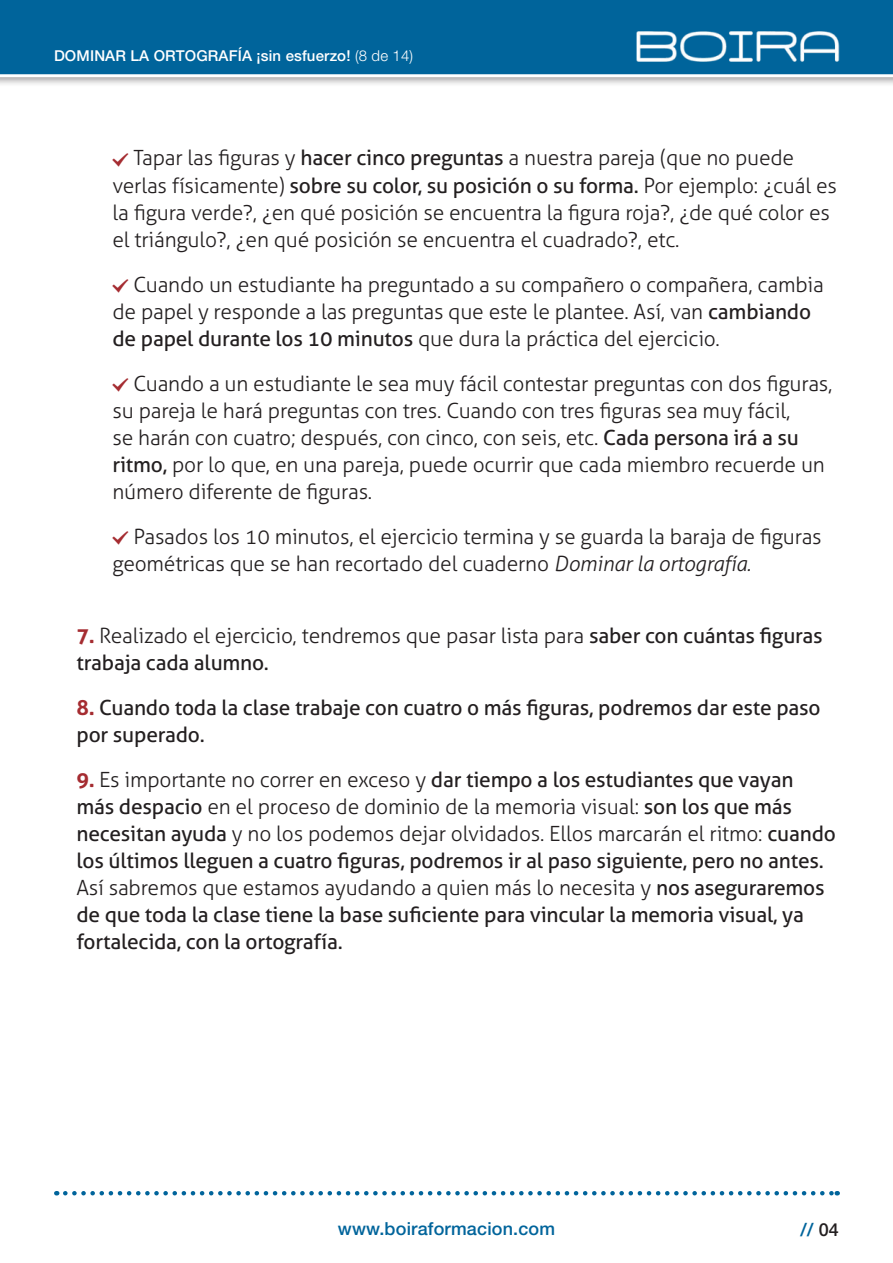
<style>
.page{position:relative;width:893px;height:1263px;background:#fff}
.page>*{position:absolute;margin:0;border:0;box-sizing:border-box;transform-origin:0 0}
.t1{font:300 21px/27px "Aller";letter-spacing:-.01em;color:#231f20}
.t2{font:21px/27px "Aller";letter-spacing:-.01em;color:#231f20}
.t3{font:500 18px "Helvetica Neue LT Std";letter-spacing:.01em;color:#00649b}
.t4{font:500 15px "Helvetica Neue LT Std";letter-spacing:.01em;color:#fff}
.s1{font-weight:300}
.s2{font-weight:400}
.s3{font-style:italic}
.s4{font-weight:700;color:#a52c31}
.s5{color:#231f20}
</style>
<div class="page">
<div style="left:0;top:0;width:893px;height:87px;background:#231f20;opacity:.5"></div>
<div style="left:0;top:0;width:893px;height:77px;background:#00649b"></div>
<img style="left:621px;top:19px;width:231px;height:56px">
<svg style="left:65px;top:1191px;width:773px;height:4px"></svg>
<p class="t4" style="left:54px;top:47px;width:361px">DOMINAR LA ORTOGRAFÍA ¡sin esfuerzo! <span class="s1">(8 de 14)</span></p>
<p class="t1" style="left:112px;top:145px;width:726px;text-indent:21px">Tapar las figuras y <span class="s2">hacer cinco preguntas</span> a nuestra pareja (que no puede verlas físicamente) <span class="s2">sobre su color, su posición o su forma.</span> Por ejemplo: ¿cuál es la figura verde?, ¿en qué posición se encuentra la figura roja?, ¿de qué color es el triángulo?, ¿en qué posición se encuentra el cuadrado?, etc.</p>
<p class="t1" style="left:112px;top:271px;width:713px;text-indent:21px">Cuando un estudiante ha preguntado a su compañero o compañera, cambia de papel y responde a las preguntas que este le plantee. Así, van <span class="s2">cambiando de papel durante los 10 minutos</span> que dura la práctica del ejercicio.</p>
<p class="t1" style="left:112px;top:370px;width:721px;text-indent:21px">Cuando a un estudiante le sea muy fácil contestar preguntas con dos figuras, su pareja le hará preguntas con tres. Cuando con tres figuras sea muy fácil,<br>se harán con cuatro; después, con cinco, con seis, etc. <span class="s2">Cada persona irá a su ritmo,</span> por lo que, en una pareja, puede ocurrir que cada miembro recuerde un número diferente de figuras.</p>
<p class="t1" style="left:112px;top:523px;width:711px;text-indent:21px">Pasados los 10 minutos, el ejercicio termina y se guarda la baraja de figuras geométricas que se han recortado del cuaderno <span class="s3">Dominar la ortografía.</span></p>
<p class="t1" style="left:76px;top:622px;width:748px"><span class="s4">7.</span> Realizado el ejercicio, tendremos que pasar lista para <span class="s2">saber con cuántas figuras trabaja cada alumno.</span></p>
<p class="t2" style="left:76px;top:693px;width:746px"><span class="s4">8.</span> Cuando toda la clase trabaje con cuatro o más figuras, podremos dar este paso por superado.</p>
<p class="t2" style="left:76px;top:765px;width:761px"><span class="s4">9.</span> <span class="s1">Es importante no correr en exceso y</span> dar tiempo a los estudiantes que vayan más despacio <span class="s1">en el proceso de dominio de la memoria visual:</span> son los que más necesitan ayuda <span class="s1">y no los podemos dejar olvidados. Ellos marcarán el ritmo:</span> cuando los últimos lleguen a cuatro figuras, podremos ir al paso siguiente, pero no antes.<br><span class="s1">Así sabremos que estamos ayudando a quien más lo necesita y</span> nos aseguraremos de que toda la clase tiene la base suficiente para vincular la memoria visual, ya fortalecida, con la ortografía.</p>
<p class="t3" style="left:338px;top:1218px;width:219px">www.boiraformacion.com</p>
<p class="t3" style="left:801px;top:1218px;width:40px">// <span class="s5">04</span></p>
</div>
